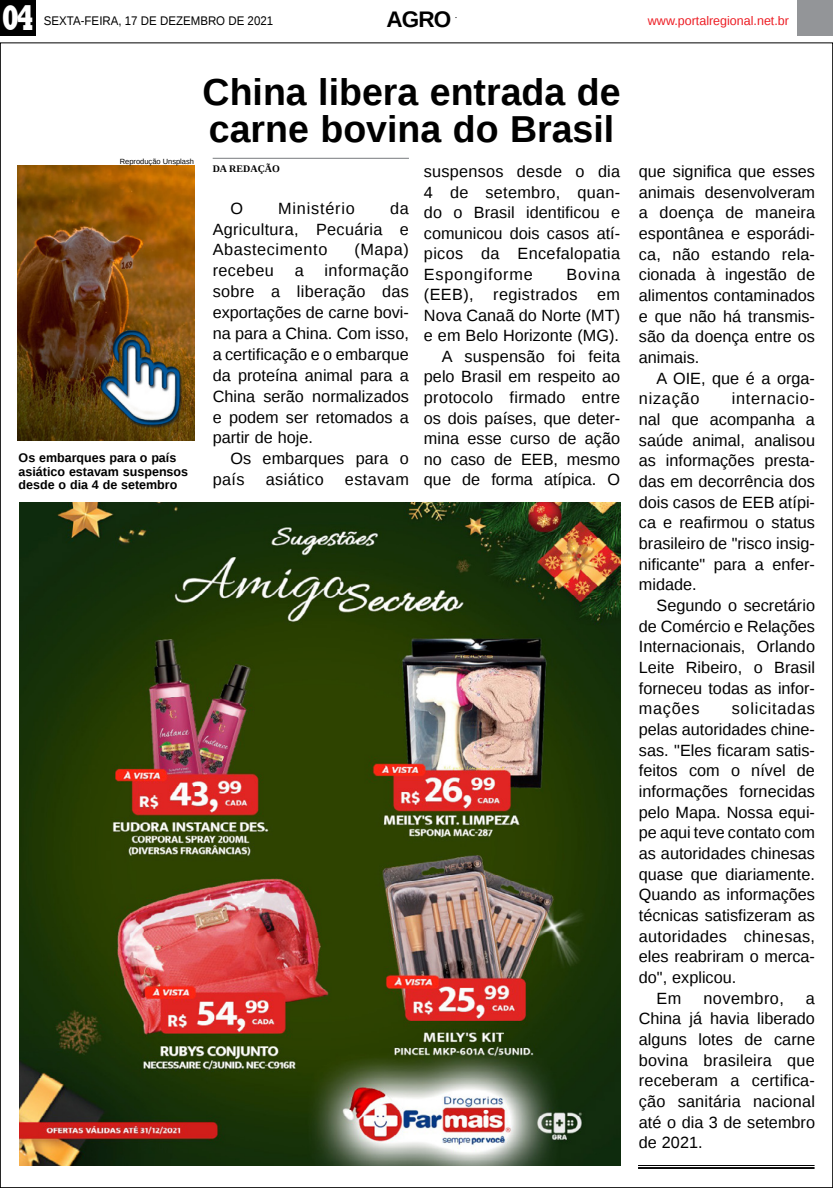
<style>
.page{position:relative;width:833px;height:1188px;background:#fff}
.page>*{position:absolute;margin:0;border:0;box-sizing:border-box;transform-origin:0 0}
.TÍTULO{font:700 37.5px/37.5px "Liberation Sans";color:#000}
.t1{font:800 36.12px "Rockwell";color:#fff;scale:.7 1}
.TÍTULO-2{font:700 22.5px "Liberation Sans";color:#000}
.MATÉRIA{font:16.25px/20.6px "Liberation Sans";color:#000;text-align:justify}
.MATÉRIA-2{font:16.25px "Liberation Sans";letter-spacing:.025em;color:#000}
.MATÉRIA-3{font:16.25px "Liberation Sans";letter-spacing:.05em;color:#000}
.MATÉRIA-4{font:16.25px "Liberation Sans";letter-spacing:.03em;color:#000}
.LEGENDA{font:700 12.5px/13.8px "Liberation Sans";color:#000}
.DATA_PG{font:12.5px "Liberation Sans";color:#000;scale:.92 1}
.DATA_PG-2{font:12.5px "Liberation Sans";color:#ed1d24}
.CRÉDITO_NOME{font:700 10px "Liberation Serif";color:#000}
.CRÉDITO_FOTO{font:7.5px "Liberation Sans";color:#000}
</style>
<div class="page">
<div style="left:0;top:0;width:36px;height:35px;background:#000"></div>
<div style="left:797px;top:0;width:36px;height:35px;background:#939598"></div>
<hr style="left:638px;top:1164px;width:176px;height:1px;background:#000">
<hr style="left:638px;top:1166px;width:176px;height:2px;background:#000">
<img style="left:19px;top:502px;width:601px;height:662px">
<img style="left:18px;top:165px;width:176px;height:275px">
<hr style="left:213px;top:158px;width:196px;height:1px;background:#939598">
<img style="left:97px;top:322px;width:88px;height:110px">
<p class="t1" style="left:2px;top:-3px;width:48px">04</p>
<p class="DATA_PG" style="left:44px;top:13px;width:251px">SEXTA-FEIRA, 17 DE DEZEMBRO DE 2021</p>
<p class="TÍTULO-2" style="left:386px;top:4px;width:66px">AGRO</p>
<p class="DATA_PG-2" style="left:648px;top:13px;width:143px">www.portalregional.net.br</p>
<p class="CRÉDITO_FOTO" style="left:120px;top:157px;width:76px">Reprodução Unsplash</p>
<p class="LEGENDA" style="left:19px;top:450px;width:171px">Os embarques para o país asiático estavam suspensos desde o dia 4 de setembro</p>
<p class="TÍTULO" style="left:203px;top:72px;width:419px">China libera entrada de carne bovina do Brasil</p>
<p class="CRÉDITO_NOME" style="left:213px;top:162px;width:69px">DA REDAÇÃO</p>
<p class="MATÉRIA" style="left:230px;top:198px;width:14px">O</p>
<p class="MATÉRIA-3" style="left:278px;top:199px;width:78px">Ministério</p>
<p class="MATÉRIA" style="left:424px;top:162px;width:198px">suspensos desde o dia 4 de setembro, quan&shy;do o Brasil identificou e comunicou dois casos atí&shy;picos da Encefalopatia Espongiforme</p>
<p class="MATÉRIA" style="left:213px;top:198px;width:198px;text-indent:177px">da Agricultura, Pecuária e Abastecimento</p>
<p class="MATÉRIA" style="left:354px;top:240px;width:56px">(Mapa)</p>
<p class="MATÉRIA" style="left:213px;top:261px;width:198px;text-indent:112px">informação sobre a liberação das exportações de carne bovi&shy;na para a China. Com isso, a certificação e o embarque da proteína animal para a China serão normalizados e podem ser retomados a partir de hoje.</p>
<p class="MATÉRIA" style="left:213px;top:449px;width:198px;text-indent:18px">Os embarques para o país</p>
<p class="MATÉRIA-2" style="left:213px;top:261px;width:63px">recebeu</p>
<p class="MATÉRIA" style="left:295px;top:261px;width:11px">a</p>
<p class="MATÉRIA" style="left:424px;top:264px;width:198px;text-indent:143px">Bovina (EEB), registrados em Nova Canaã do Norte (MT) e em Belo Horizonte (MG).</p>
<p class="MATÉRIA" style="left:424px;top:346px;width:198px;text-indent:18px">A suspensão foi feita pelo Brasil em respeito ao protocolo firmado entre os dois países, que deter&shy;mina esse curso de ação no caso de EEB, mesmo que de forma atípica. O</p>
<p class="MATÉRIA-2" style="left:266px;top:470px;width:60px">asiático</p>
<p class="MATÉRIA-2" style="left:345px;top:470px;width:66px">estavam</p>
<p class="MATÉRIA" style="left:639px;top:162px;width:178px">que significa que esses animais desenvolveram a doença de maneira espontânea e esporádi&shy;ca, não estando rela&shy;cionada à ingestão de alimentos contaminados e que não há transmis&shy;são da doença entre os animais.</p>
<p class="MATÉRIA" style="left:639px;top:368px;width:178px;text-indent:18px">A OIE, que é a orga&shy;nização</p>
<p class="MATÉRIA" style="left:639px;top:389px;width:178px;text-indent:93px">internacio&shy;nal que acompanha a saúde animal, analisou as informações presta&shy;das em decorrência dos dois casos de EEB atípi&shy;ca e reafirmou o status brasileiro de "risco insig&shy;nificante" para a enfer&shy;midade.</p>
<p class="MATÉRIA" style="left:639px;top:595px;width:178px;text-indent:18px">Segundo o secretário de Comércio e Relações Internacionais, Orlando Leite Ribeiro, o Brasil forneceu todas as infor&shy;mações</p>
<p class="MATÉRIA" style="left:639px;top:699px;width:178px;text-indent:93px">solicitadas pelas autoridades chine&shy;sas. "Eles ficaram satis&shy;feitos com o nível de informações fornecidas pelo Mapa. Nossa equi&shy;pe aqui teve contato com as autoridades chinesas quase que diariamente.<br>Quando as informações técnicas satisfizeram as autoridades chinesas, eles reabriram o merca&shy;do", explicou.</p>
<p class="MATÉRIA" style="left:656px;top:988px;width:26px">Em</p>
<p class="MATÉRIA-4" style="left:703px;top:988px;width:82px">novembro,</p>
<p class="MATÉRIA" style="left:639px;top:988px;width:178px;text-indent:167px">a China já havia liberado alguns lotes de carne bovina brasileira que receberam a certifica&shy;ção sanitária nacional até o dia 3 de setembro de 2021.</p>
</div>
